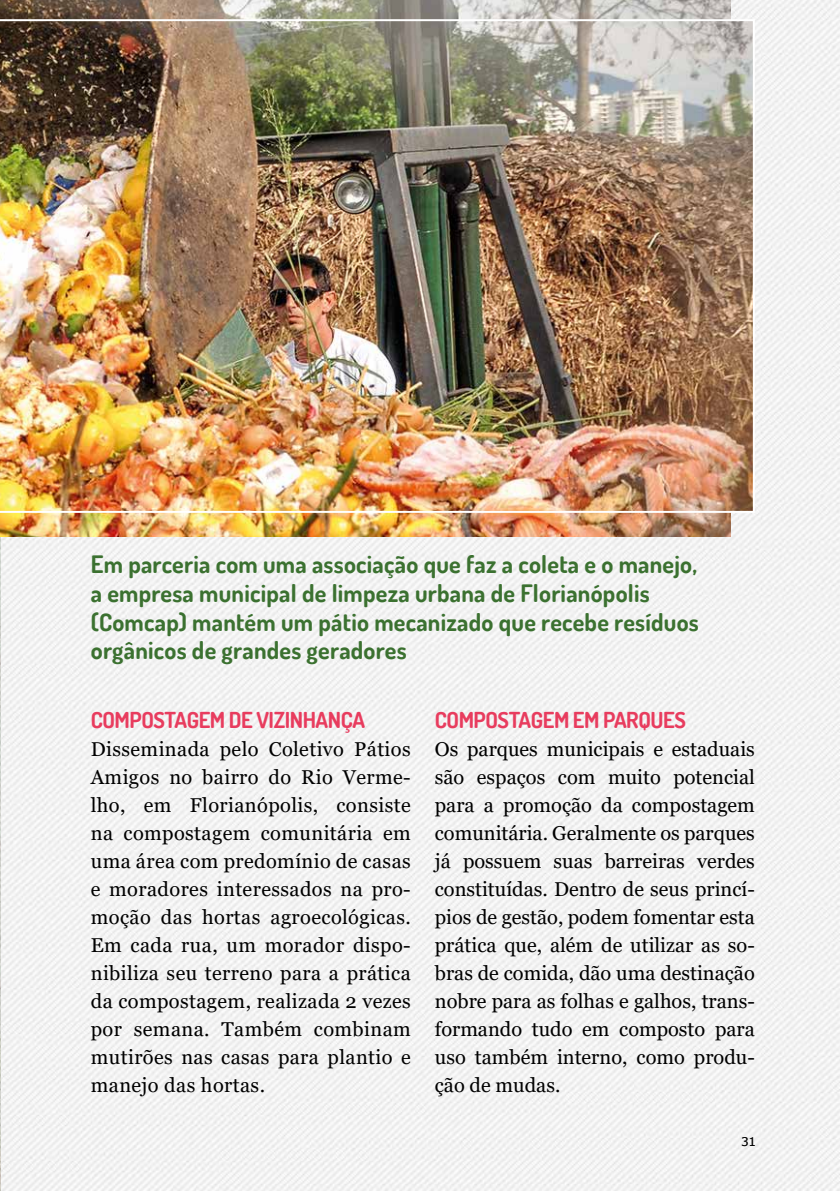
<style>
.page{position:relative;width:840px;height:1191px;background:#fff}
.page>*{position:absolute;margin:0;border:0;box-sizing:border-box;transform-origin:0 0}
.t1{font:700 24px/28.8px "Dosis";letter-spacing:.01em;color:#3b7130}
.t2{font:700 22px "Dosis";letter-spacing:-.02em;color:#e83c5e}
.t3{font:20px/28px "Georgia";letter-spacing:.01em;color:#000;text-align:justify}
.t4{font:12px "Verdana";color:#000}
</style>
<div class="page">
<div style="left:0;top:0;width:839px;height:1191px;background:#f2f2f2"></div>
<img style="left:0;top:0;width:730px;height:537px">
<img style="left:0;top:19px;width:754px;height:494px">
<p class="t1" style="left:91px;top:549px;width:609px">Em parceria com uma associação que faz a coleta e o manejo, a empresa municipal de limpeza urbana de Florianópolis (Comcap) mantém um pátio mecanizado que recebe resíduos orgânicos de grandes geradores</p>
<p class="t2" style="left:91px;top:705px;width:275px">COMPOSTAGEM DE VIZINHANÇA</p>
<p class="t3" style="left:91px;top:735px;width:321px">Disseminada pelo Coletivo Pátios Amigos no bairro do Rio Verme&shy;lho, em Florianópolis, consiste na compostagem comunitária em uma área com predomínio de casas e moradores interessados na pro&shy;moção das hortas agroecológicas.<br>Em cada rua, um morador dispo&shy;nibiliza seu terreno para a prática da compostagem, realizada 2 vezes por semana. Também combinam mutirões nas casas para plantio e manejo das hortas.</p>
<p class="t2" style="left:434px;top:705px;width:252px">COMPOSTAGEM EM PARQUES</p>
<p class="t3" style="left:434px;top:735px;width:321px">Os parques municipais e estaduais são espaços com muito potencial para a promoção da compostagem comunitária. Geralmente os parques já possuem suas barreiras verdes constituídas. Dentro de seus princí&shy;pios de gestão, podem fomentar esta prática que, além de utilizar as so&shy;bras de comida, dão uma destinação nobre para as folhas e galhos, trans&shy;formando tudo em composto para uso também interno, como produ&shy;ção de mudas.</p>
<p class="t4" style="left:740px;top:1133px;width:17px">31</p>
</div>
